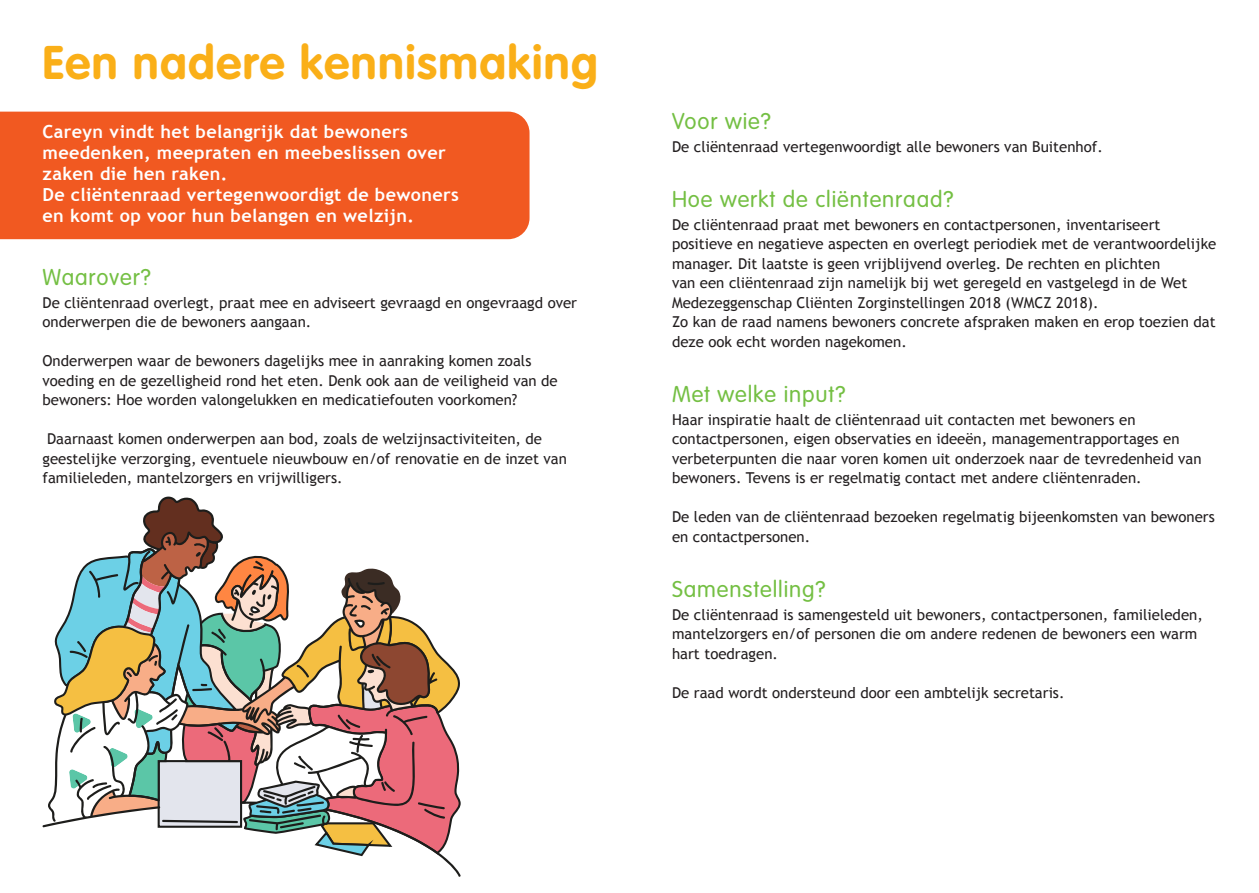
<style>
.page{position:relative;width:1259px;height:893px;background:#fff}
.page>*{position:absolute;margin:0;border:0;box-sizing:border-box;transform-origin:0 0}
.t1{font:700 46.5px "VAG Rounded";letter-spacing:.03em;color:#faaf18}
.Tussenkopje{font:300 22.5px "VAG Rounded";letter-spacing:.04em;color:#74bf43}
.t2{font:700 18px/21px "Trebuchet MS";letter-spacing:.02em;color:#fff}
.Brood{font:15px/19.5px "Trebuchet MS";color:#231f20}
</style>
<div class="page">
<div style="left:0;top:112px;width:529px;height:127px;background:#f15921"></div>
<svg style="left:48px;top:496px;width:413px;height:361px"></svg>
<p class="t1" style="left:43px;top:35px;width:557px">Een nadere kennismaking</p>
<p class="t2" style="left:43px;top:121px;width:405px">Careyn vindt het belangrijk dat bewoners meedenken, meepraten en meebeslissen over zaken die hen raken.</p>
<p class="t2" style="left:43px;top:184px;width:418px">De cliëntenraad vertegenwoordigt de bewoners en komt op voor hun belangen en welzijn.</p>
<p class="Tussenkopje" style="left:43px;top:264px;width:110px">Waarover?</p>
<p class="Brood" style="left:43px;top:293px;width:536px">De cliëntenraad overlegt, praat mee en adviseert gevraagd en ongevraagd over onderwerpen die de bewoners aangaan.</p>
<p class="Brood" style="left:43px;top:351px;width:517px">Onderwerpen waar de bewoners dagelijks mee in aanraking komen zoals voeding en de gezelligheid rond het eten. Denk ook aan de veiligheid van de bewoners: Hoe worden valongelukken en medicatiefouten voorkomen?</p>
<p class="Brood" style="left:43px;top:429px;width:526px;text-indent:5px">Daarnaast komen onderwerpen aan bod, zoals de welzijnsactiviteiten, de geestelijke verzorging, eventuele nieuwbouw en/of renovatie en de inzet van familieleden, mantelzorgers en vrijwilligers.</p>
<p class="Tussenkopje" style="left:672px;top:108px;width:100px">Voor wie?</p>
<p class="Brood" style="left:672px;top:137px;width:432px">De cliëntenraad vertegenwoordigt alle bewoners van Buitenhof.</p>
<p class="Tussenkopje" style="left:672px;top:186px;width:283px">Hoe werkt de cliëntenraad?</p>
<p class="Brood" style="left:672px;top:215px;width:546px">De cliëntenraad praat met bewoners en contactpersonen, inventariseert positieve en negatieve aspecten en overlegt periodiek met de verantwoordelijke manager. Dit laatste is geen vrijblijvend overleg. De rechten en plichten<br>van een cliëntenraad zijn namelijk bij wet geregeld en vastgelegd in de Wet Medezeggenschap Cliënten Zorginstellingen 2018 (WMCZ 2018).</p>
<p class="Brood" style="left:672px;top:312px;width:545px">Zo kan de raad namens bewoners concrete afspraken maken en erop toezien dat deze ook echt worden nagekomen.</p>
<p class="Tussenkopje" style="left:672px;top:381px;width:175px">Met welke input?</p>
<p class="Brood" style="left:672px;top:410px;width:531px">Haar inspiratie haalt de cliëntenraad uit contacten met bewoners en contactpersonen, eigen observaties en ideeën, managementrapportages en verbeterpunten die naar voren komen uit onderzoek naar de tevredenheid van bewoners. Tevens is er regelmatig contact met andere cliëntenraden.</p>
<p class="Brood" style="left:672px;top:507px;width:544px">De leden van de cliëntenraad bezoeken regelmatig bijeenkomsten van bewoners en contactpersonen.</p>
<p class="Tussenkopje" style="left:672px;top:576px;width:155px">Samenstelling?</p>
<p class="Brood" style="left:672px;top:605px;width:532px">De cliëntenraad is samengesteld uit bewoners, contactpersonen, familieleden, mantelzorgers en/of personen die om andere redenen de bewoners een warm hart toedragen.</p>
<p class="Brood" style="left:672px;top:683px;width:394px">De raad wordt ondersteund door een ambtelijk secretaris.</p>
</div>
